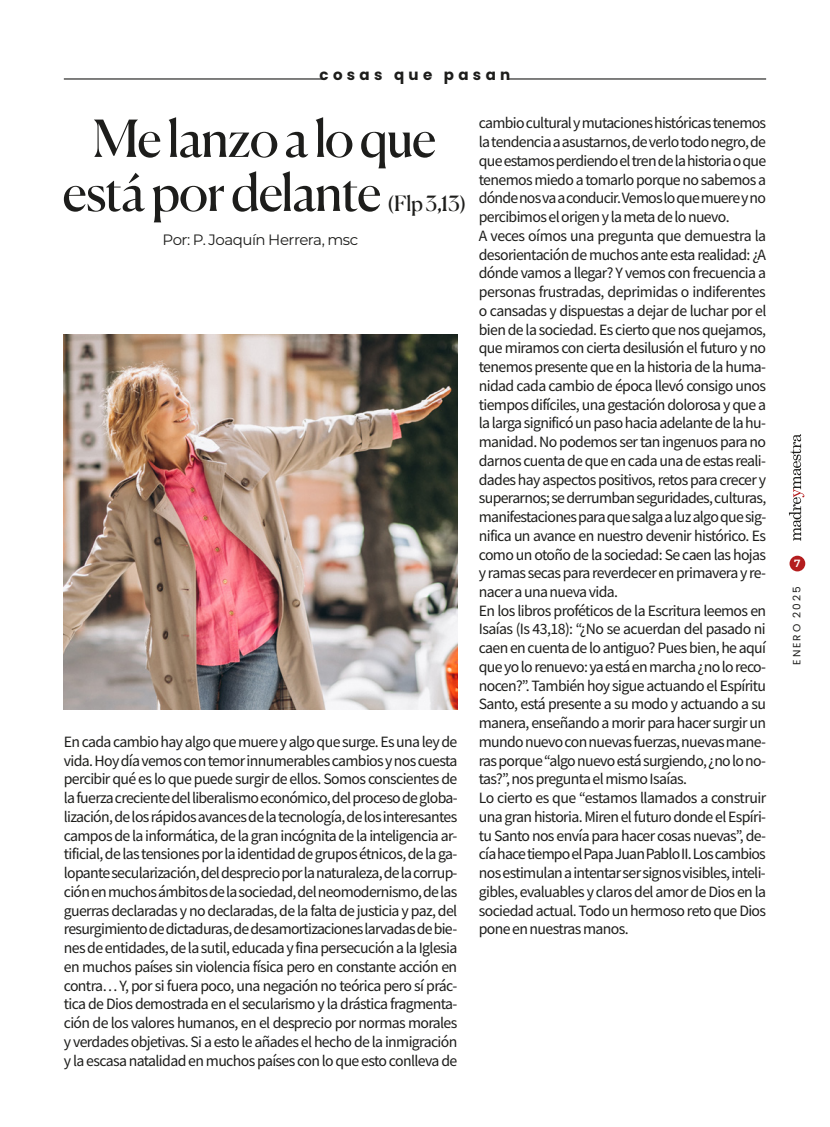
<style>
.page{position:relative;width:830px;height:1127px;background:#fff}
.page>*{position:absolute;margin:0;border:0;box-sizing:border-box;transform-origin:0 0}
.t1{font:51px/54px "Canela";letter-spacing:-.025em;color:#1d1d1b}
.t2{font:21px "Canela";color:#1d1d1b}
.t3{font:15.75px/18.8px "Source Sans Pro";letter-spacing:-.04em;color:#1d1d1b}
.t4{font:15px "Montserrat";letter-spacing:-.035em;color:#1d1d1b}
.t5{font:700 15px "Poppins";letter-spacing:.29em;color:#1d1d1b}
.t6{font:10.5px "Poppins";letter-spacing:.185em;color:#1d1d1b}
.t7{font:600 10.5px "Montserrat";color:#fff}
</style>
<div class="page">
<img style="left:64px;top:335px;width:393px;height:375px">
<hr style="left:64px;top:78px;width:260px;height:2px;background:#1d1d1b">
<hr style="left:508px;top:78px;width:257px;height:2px;background:#1d1d1b">
<div style="left:789px;top:556px;width:15px;height:15px;background:#b41d1e;border-radius:50%"></div>
<svg style="left:788px;top:434px;width:16px;height:107px"></svg>
<p class="t5" style="left:319px;top:66px;width:192px">cosas que pasan</p>
<h1 class="t1" style="left:63px;top:107px;width:375px;text-indent:30px">Me lanzo a lo que está por delante</h1>
<h2 class="t2" style="left:387px;top:187px;width:81px">(Flp 3,13)</h2>
<p class="t4" style="left:162px;top:230px;width:197px">Por: P. Joaquín Herrera, msc</p>
<p class="t3" style="left:64px;top:732px;width:395px;text-align:justify">En cada cambio hay algo que muere y algo que surge. Es una ley de vida. Hoy día vemos con temor innumerables cambios y nos cuesta percibir qué es lo que puede surgir de ellos. Somos conscientes de la fuerza creciente del liberalismo económico, del proceso de globa&shy;lización, de los rápidos avances de la tecnología, de los interesantes campos de la informática, de la gran incógnita de la inteligencia ar&shy;tificial, de las tensiones por la identidad de grupos étnicos, de la ga&shy;lopante secularización, del desprecio por la naturaleza, de la corrup&shy;ción en muchos ámbitos de la sociedad, del neomodernismo, de las guerras declaradas y no declaradas, de la falta de justicia y paz, del resurgimiento de dictaduras, de desamortizaciones larvadas de bie&shy;nes de entidades, de la sutil, educada y fina persecución a la Iglesia en muchos países sin violencia física pero en constante acción en contra… Y, por si fuera poco, una negación no teórica pero sí prác&shy;tica de Dios demostrada en el secularismo y la drástica fragmenta&shy;ción de los valores humanos, en el desprecio por normas morales y verdades objetivas. Si a esto le añades el hecho de la inmigración y la escasa natalidad en muchos países con lo que esto conlleva de</p>
<p class="t3" style="left:478px;top:114px;width:289px">cambio cultural y mutaciones históricas tenemos la tendencia a asustarnos, de verlo todo negro, de que estamos perdiendo el tren de la historia o que tenemos miedo a tomarlo porque no sabemos a dónde nos va a conducir. Vemos lo que muere y no percibimos el origen y la meta de lo nuevo.<br>A veces oímos una pregunta que demuestra la desorientación de muchos ante esta realidad: ¿A dónde vamos a llegar? Y vemos con frecuencia a personas frustradas, deprimidas o indiferentes o cansadas y dispuestas a dejar de luchar por el bien de la sociedad. Es cierto que nos quejamos, que miramos con cierta desilusión el futuro y no tenemos presente que en la historia de la huma&shy;nidad cada cambio de época llevó consigo unos tiempos difíciles, una gestación dolorosa y que a la larga significó un paso hacia adelante de la hu&shy;manidad. No podemos ser tan ingenuos para no darnos cuenta de que en cada una de estas reali&shy;dades hay aspectos positivos, retos para crecer y superarnos; se derrumban seguridades, culturas, manifestaciones para que salga a luz algo que sig&shy;nifica un avance en nuestro devenir histórico. Es como un otoño de la sociedad: Se caen las hojas y ramas secas para reverdecer en primavera y re&shy;nacer a una nueva vida.<br>En los libros proféticos de la Escritura leemos en Isaías (Is 43,18): “¿No se acuerdan del pasado ni caen en cuenta de lo antiguo? Pues bien, he aquí que yo lo renuevo: ya está en marcha ¿no lo reco&shy;nocen?”. También hoy sigue actuando el Espíritu Santo, está presente a su modo y actuando a su manera, enseñando a morir para hacer surgir un mundo nuevo con nuevas fuerzas, nuevas mane&shy;ras porque “algo nuevo está surgiendo, ¿no lo no&shy;tas?”, nos pregunta el mismo Isaías.<br>Lo cierto es que “estamos llamados a construir una gran historia. Miren el futuro donde el Espíri&shy;tu Santo nos envía para hacer cosas nuevas”, de&shy;cía hace tiempo el Papa Juan Pablo II. Los cambios nos estimulan a intentar ser signos visibles, inteli&shy;gibles, evaluables y claros del amor de Dios en la sociedad actual. Todo un hermoso reto que Dios pone en nuestras manos.</p>
<p class="t7" style="left:793px;top:556px;width:8px">7</p>
<p class="t6" style="left:790px;top:665px;width:80px;rotate:-90deg">ENERO 2025</p>
</div>
